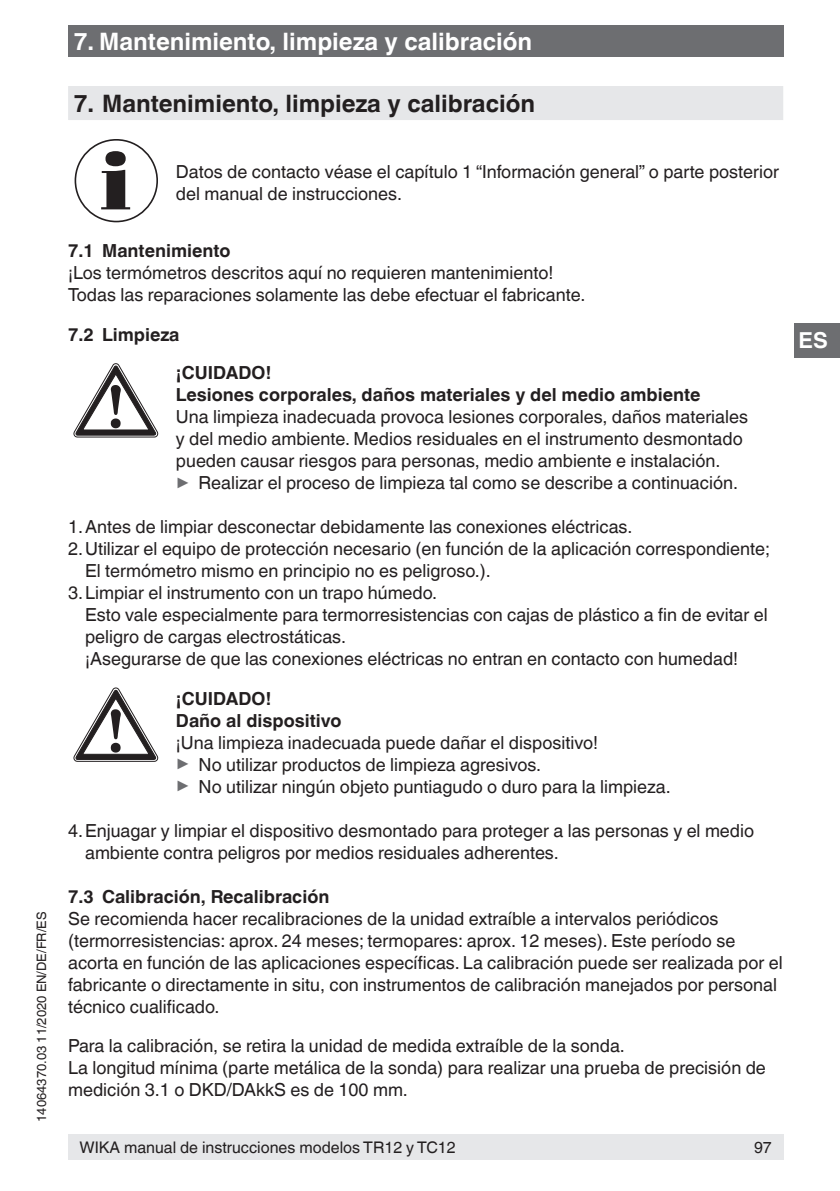
<style>
.page{position:relative;width:840px;height:1191px;background:#fff}
.page>*{position:absolute;margin:0;border:0;box-sizing:border-box;transform-origin:0 0}
.t1{font:700 24px "Helvetica World";color:#231f20}
.t2{font:700 24px "Helvetica World";color:#fff}
.t3{font:700 22px "Helvetica World";color:#fff}
.t4{font:18px/22px "Helvetica World";color:#231f20}
.t5{font:700 18px/38px "Helvetica World";color:#231f20}
.t6{font:16px "Helvetica World";color:#231f20}
.t7{font:13px "Helvetica World";color:#231f20}
.s1{font-size:17.6px;color:#6d6e71}
</style>
<div class="page">
<div style="left:68px;top:26px;width:714px;height:31px;background:#6d6e71"></div>
<div style="left:794px;top:323px;width:45px;height:34px;background:#6d6e71"></div>
<div style="left:68px;top:1134px;width:714px;height:25px;background:#e6e7e9"></div>
<div style="left:68px;top:86px;width:714px;height:34px;background:#e6e7e9"></div>
<svg style="left:101px;top:151px;width:29px;height:58px"></svg>
<div style="left:74px;top:139px;width:84px;height:83px;border:2px solid #231f20;border-radius:50%"></div>
<svg style="left:74px;top:363px;width:84px;height:74px"></svg>
<svg style="left:74px;top:688px;width:84px;height:73px"></svg>
<p class="t7" style="left:34px;top:1121px;width:211px;rotate:-90deg">14064370.03 11/2020 EN/DE/FR/ES</p>
<h1 class="t2" style="left:74px;top:32px;width:460px">7. Mantenimiento, limpieza y calibración</h1>
<h1 class="t1" style="left:74px;top:93px;width:462px">7. Mantenimiento, limpieza y calibración</h1>
<p class="t4" style="left:176px;top:162px;width:604px">Datos de contacto véase el capítulo 1 “Información general” o parte posterior del manual de instrucciones.</p>
<p class="t5" style="left:68px;top:233px;width:164px">7.1 Mantenimiento</p>
<p class="t4" style="left:68px;top:263px;width:518px">¡Los termómetros descritos aquí no requieren mantenimiento!<br>Todas las reparaciones solamente las debe efectuar el fabricante.</p>
<p class="t5" style="left:176px;top:317px;width:97px;text-indent:-108px">7.2 Limpieza ¡CUIDADO!</p>
<p class="t5" style="left:176px;top:377px;width:525px">Lesiones corporales, daños materiales y del medio ambiente</p>
<p class="t4" style="left:176px;top:407px;width:573px">Una limpieza inadecuada provoca lesiones corporales, daños materiales y del medio ambiente. Medios residuales en el instrumento desmontado pueden causar riesgos para personas, medio ambiente e instalación.<br><span class="s1">▶</span> Realizar el proceso de limpieza tal como se describe a continuación.</p>
<p class="t4" style="left:68px;top:517px;width:565px">1. Antes de limpiar desconectar debidamente las conexiones eléctricas.</p>
<p class="t4" style="left:85px;top:539px;width:686px;text-indent:-17px">2. Utilizar el equipo de protección necesario (en función de la aplicación correspondiente;<br>El termómetro mismo en principio no es peligroso.).</p>
<p class="t4" style="left:85px;top:583px;width:683px;text-indent:-17px">3. Limpiar el instrumento con un trapo húmedo.<br>Esto vale especialmente para termorresistencias con cajas de plástico a fin de evitar el peligro de cargas electrostáticas.<br>¡Asegurarse de que las conexiones eléctricas no entran en contacto con humedad!</p>
<p class="t5" style="left:176px;top:688px;width:167px;line-height:22px">¡CUIDADO!<br>Daño al dispositivo</p>
<p class="t4" style="left:176px;top:733px;width:496px">¡Una limpieza inadecuada puede dañar el dispositivo!<br><span class="s1">▶</span> No utilizar productos de limpieza agresivos.<br><span class="s1">▶</span> No utilizar ningún objeto puntiagudo o duro para la limpieza.</p>
<p class="t4" style="left:85px;top:821px;width:670px;text-indent:-17px">4. Enjuagar y limpiar el dispositivo desmontado para proteger a las personas y el medio ambiente contra peligros por medios residuales adherentes.</p>
<p class="t5" style="left:68px;top:878px;width:263px">7.3 Calibración, Recalibración</p>
<p class="t4" style="left:68px;top:909px;width:715px">Se recomienda hacer recalibraciones de la unidad extraíble a intervalos periódicos (termorresistencias: aprox. 24 meses; termopares: aprox. 12 meses). Este período se acorta en función de las aplicaciones específicas. La calibración puede ser realizada por el fabricante o directamente in situ, con instrumentos de calibración manejados por personal técnico cualificado.</p>
<p class="t4" style="left:68px;top:1036px;width:699px">Para la calibración, se retira la unidad de medida extraíble de la sonda.<br>La longitud mínima (parte metálica de la sonda) para realizar una prueba de precisión de medición 3.1 o DKD/DAkkS es de 100 mm.</p>
<p class="t6" style="left:79px;top:1141px;width:377px">WIKA manual de instrucciones modelos TR12 y TC12</p>
<p class="t6" style="left:753px;top:1141px;width:19px">97</p>
<p class="t3" style="left:798px;top:328px;width:31px">ES</p>
</div>
